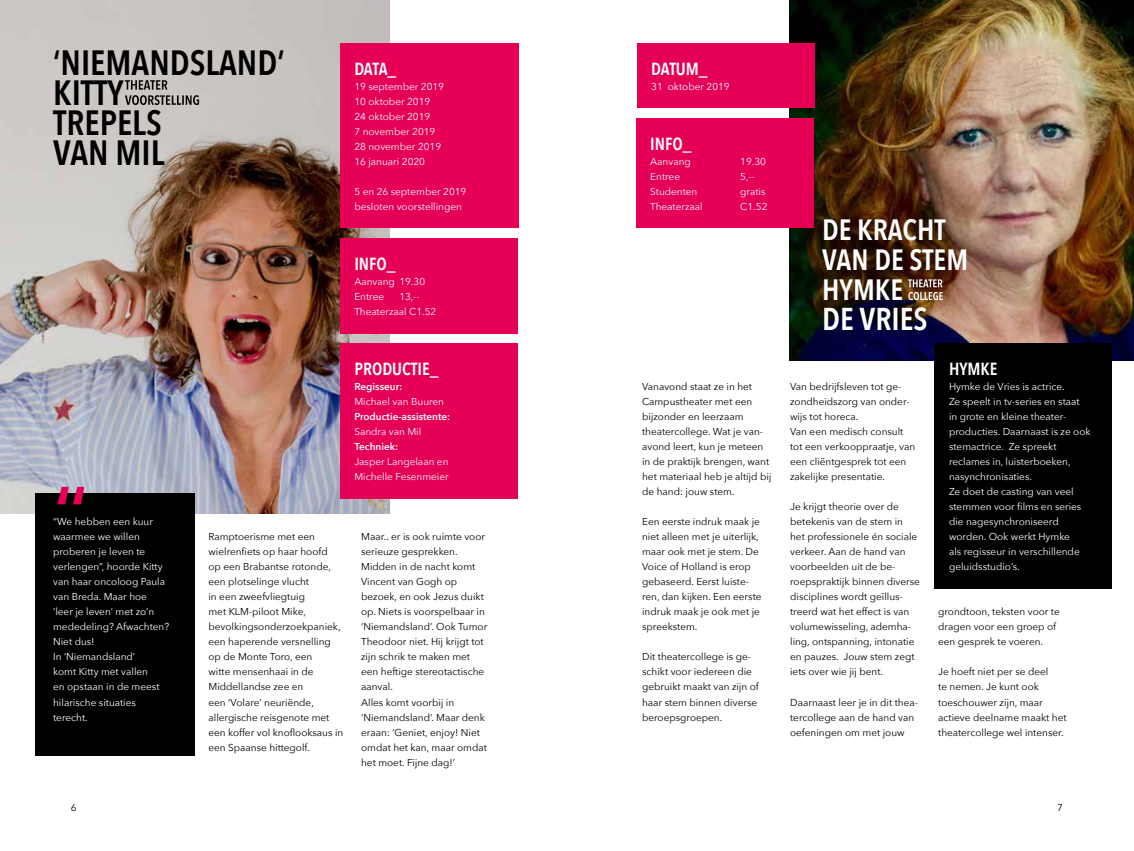
<style>
.page{position:relative;width:1134px;height:851px;background:#fff}
.page>*{position:absolute;margin:0;border:0;box-sizing:border-box;transform-origin:0 0}
.t1{font:600 35px/30px "Avenir Next Condensed";color:#000}
.t2{font:600 31.5px "Avenir Next Condensed";color:#fff}
.t3{font:600 29.25px/30px "Avenir Next Condensed";color:#fff}
.t4{font:600 17.5px "Avenir Next Condensed";color:#fff}
.t5{font:10px/15px "Avenir Next";color:#000}
.t6{font:10px/15px "Avenir Next";color:#fff}
.t7{font:600 10px "Avenir Next";color:#fff}
</style>
<div class="page">
<img style="left:0;top:0;width:390px;height:514px">
<img style="left:789px;top:0;width:345px;height:360px">
<svg style="left:125px;top:80px;width:74px;height:25px;background:#938f8d"></svg>
<svg style="left:908px;top:279px;width:35px;height:21px"></svg>
<div style="left:35px;top:493px;width:160px;height:262px;background:#000"></div>
<div style="left:935px;top:343px;width:177px;height:53px;background:#000"></div>
<div style="left:935px;top:366px;width:177px;height:222px;background:#000"></div>
<div style="left:340px;top:43px;width:178px;height:185px;background:#e50056"></div>
<div style="left:340px;top:238px;width:177px;height:53px;background:#e50056"></div>
<div style="left:340px;top:291px;width:177px;height:42px;background:#e50056"></div>
<div style="left:340px;top:343px;width:177px;height:80px;background:#e50056"></div>
<div style="left:340px;top:396px;width:177px;height:57px;background:#e50056"></div>
<div style="left:340px;top:426px;width:177px;height:72px;background:#e50056"></div>
<div style="left:637px;top:43px;width:177px;height:53px;background:#e50056"></div>
<div style="left:637px;top:66px;width:177px;height:42px;background:#e50056"></div>
<div style="left:636px;top:118px;width:177px;height:53px;background:#e50056"></div>
<div style="left:636px;top:171px;width:177px;height:42px;background:#e50056"></div>
<div style="left:636px;top:186px;width:177px;height:42px;background:#e50056"></div>
<svg style="left:57px;top:486px;width:27px;height:18px"></svg>
<h1 class="t1" style="left:53px;top:47px;width:233px">‘NIEMANDSLAND’<br>KITTY<br>TREPELS<br>VAN MIL</h1>
<h3 class="t4" style="left:354px;top:54px;width:44px">DATA_</h3>
<p class="t6" style="left:354px;top:79px;width:91px">19 september 2019<br>10 oktober 2019<br>24 oktober 2019<br>7 november 2019<br>28 november 2019<br>16 januari 2020</p>
<p class="t6" style="left:354px;top:184px;width:114px">5 en 26 september 2019 besloten voorstellingen</p>
<h3 class="t4" style="left:354px;top:249px;width:43px">INFO_</h3>
<p class="t6" style="left:354px;top:274px;width:72px">Aanvang 19.30<br>Entree</p>
<p class="t6" style="left:354px;top:289px;width:84px;text-indent:45px">13,--<br>Theaterzaal C1.52</p>
<h3 class="t4" style="left:354px;top:354px;width:86px">PRODUCTIE_</h3>
<p class="t7" style="left:354px;top:378px;width:49px">Regisseur:</p>
<p class="t6" style="left:354px;top:394px;width:91px">Michael van Buuren</p>
<p class="t7" style="left:354px;top:408px;width:97px">Productie-assistente:</p>
<p class="t6" style="left:354px;top:424px;width:68px">Sandra van Mil</p>
<p class="t7" style="left:354px;top:438px;width:45px">Techniek:</p>
<p class="t6" style="left:354px;top:454px;width:96px">Jasper Langelaan en<br>Michelle Fesenmeier</p>
<p class="t6" style="left:53px;top:514px;width:118px">“We hebben een kuur waarmee we willen proberen je leven te verlengen”, hoorde Kitty van haar oncoloog Paula van Breda. Maar hoe<br>‘leer je leven’ met zo’n mededeling? Afwachten?<br>Niet dus!<br>In ‘Niemandsland’<br>komt Kitty met vallen<br>en opstaan in de meest hilarische situaties terecht.</p>
<p class="t5" style="left:208px;top:529px;width:136px">Ramptoerisme met een wielrenfiets op haar hoofd<br>op een Brabantse rotonde, een plotselinge vlucht<br>in een zweefvliegtuig<br>met KLM-piloot Mike, bevolkingsonderzoekpaniek, een haperende versnelling op de Monte Toro, een<br>witte mensenhaai in de<br>Middellandse zee en<br>een ‘Volare’ neuriënde, allergische reisgenote met een koffer vol knoflooksaus in een Spaanse hittegolf.</p>
<p class="t5" style="left:361px;top:529px;width:128px">Maar.. er is ook ruimte voor serieuze gesprekken.<br>Midden in de nacht komt<br>Vincent van Gogh op bezoek, en ook Jezus duikt op. Niets is voorspelbaar in ‘Niemandsland’. Ook Tumor<br>Theodoor niet. Hij krijgt tot zijn schrik te maken met een heftige stereotactische aanval.<br>Alles komt voorbij in ‘Niemandsland’. Maar denk eraan: ‘Geniet, enjoy! Niet omdat het kan, maar omdat het moet. Fijne dag!’</p>
<h3 class="t4" style="left:651px;top:54px;width:58px">DATUM_</h3>
<p class="t6" style="left:651px;top:79px;width:80px">31 oktober 2019</p>
<h3 class="t4" style="left:650px;top:129px;width:43px">INFO_</h3>
<p class="t6" style="left:650px;top:154px;width:42px">Aanvang</p>
<p class="t6" style="left:740px;top:154px;width:27px">19.30</p>
<p class="t6" style="left:650px;top:169px;width:31px">Entree</p>
<p class="t6" style="left:740px;top:169px;width:16px">5,--</p>
<p class="t6" style="left:650px;top:184px;width:49px">Studenten</p>
<p class="t6" style="left:740px;top:184px;width:27px">gratis</p>
<p class="t6" style="left:650px;top:199px;width:54px">Theaterzaal</p>
<p class="t6" style="left:740px;top:199px;width:29px">C1.52</p>
<p class="t5" style="left:642px;top:379px;width:131px">Vanavond staat ze in het<br>Campustheater met een bijzonder en leerzaam theatercollege. Wat je van&shy;avond leert, kun je meteen in de praktijk brengen, want het materiaal heb je altijd bij de hand: jouw stem.</p>
<p class="t5" style="left:642px;top:514px;width:121px">Een eerste indruk maak je niet alleen met je uiterlijk, maar ook met je stem. De<br>Voice of Holland is erop gebaseerd. Eerst luiste&shy;ren, dan kijken. Een eerste indruk maak je ook met je spreekstem.</p>
<p class="t5" style="left:642px;top:649px;width:118px">Dit theatercollege is ge&shy;schikt voor iedereen die gebruikt maakt van zijn of haar stem binnen diverse beroepsgroepen.</p>
<h3 class="t3" style="left:822px;top:214px;width:148px">DE KRACHT<br>VAN DE STEM<br>HYMKE</h3>
<h2 class="t2" style="left:822px;top:292px;width:107px">DE VRIES</h2>
<p class="t5" style="left:790px;top:379px;width:127px">Van bedrijfsleven tot ge&shy;zondheidszorg van onder&shy;wijs tot horeca.<br>Van een medisch consult tot een verkooppraatje, van een cliëntgesprek tot een zakelijke presentatie.</p>
<p class="t5" style="left:790px;top:499px;width:131px">Je krijgt theorie over de betekenis van de stem in het professionele én sociale verkeer. Aan de hand van voorbeelden uit de be&shy;roepspraktijk binnen diverse disciplines wordt geïllus&shy;treerd wat het effect is van volumewisseling, ademha&shy;ling, ontspanning, intonatie en pauzes. Jouw stem zegt iets over wie jij bent.</p>
<p class="t5" style="left:790px;top:694px;width:129px">Daarnaast leer je in dit thea&shy;tercollege aan de hand van oefeningen om met jouw</p>
<h3 class="t4" style="left:949px;top:354px;width:50px">HYMKE</h3>
<p class="t6" style="left:949px;top:379px;width:143px">Hymke de Vries is actrice.<br>Ze speelt in tv-series en staat<br>in grote en kleine theater&shy;producties. Daarnaast is ze ook stemactrice. Ze spreekt reclames in, luisterboeken, nasynchronisaties.<br>Ze doet de casting van veel stemmen voor films en series die nagesynchroniseerd worden. Ook werkt Hymke<br>als regisseur in verschillende geluidsstudio’s.</p>
<p class="t5" style="left:938px;top:604px;width:123px">grondtoon, teksten voor te dragen voor een groep of een gesprek te voeren.</p>
<p class="t5" style="left:938px;top:664px;width:130px">Je hoeft niet per se deel<br>te nemen. Je kunt ook toeschouwer zijn, maar actieve deelname maakt het theatercollege wel intenser.</p>
<p class="t5" style="left:71px;top:799px;width:7px">6</p>
<p class="t5" style="left:1057px;top:799px;width:7px">7</p>
</div>
